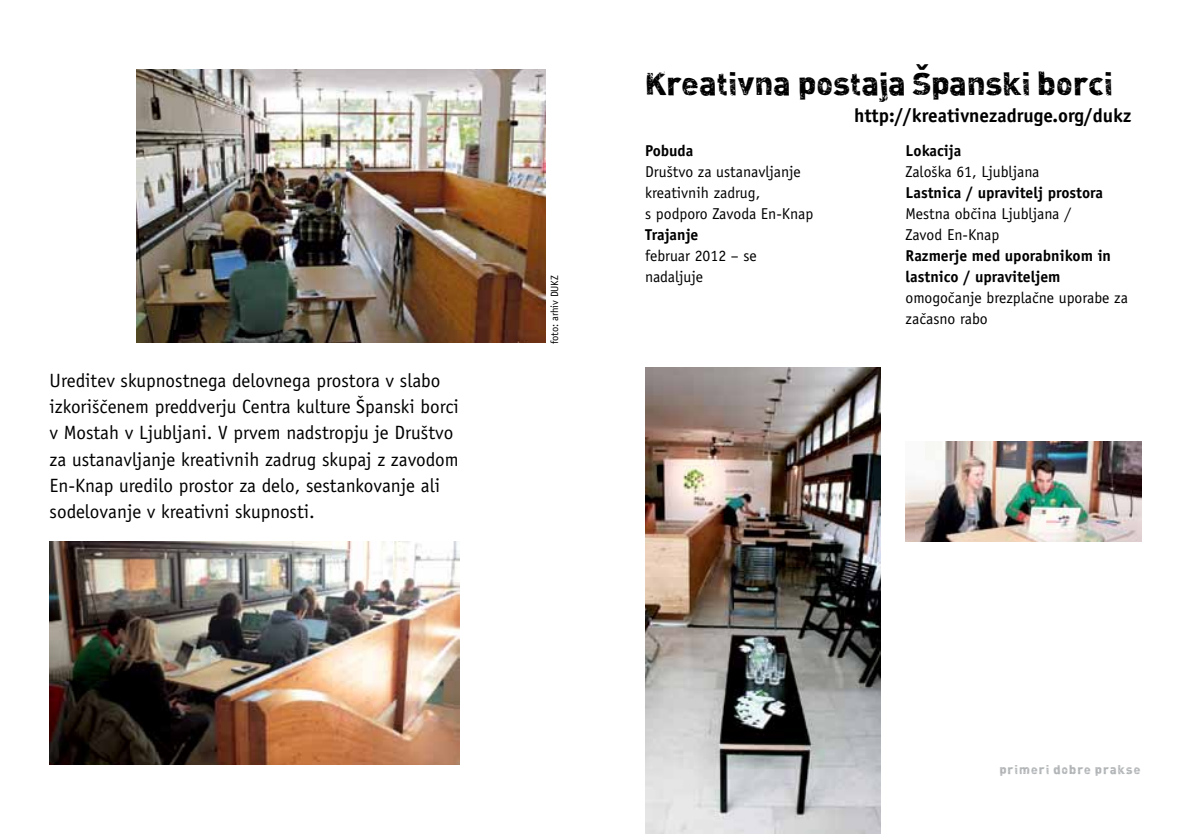
<style>
.page{position:relative;width:1191px;height:834px;background:#fff}
.page>*{position:absolute;margin:0;border:0;box-sizing:border-box;transform-origin:0 0}
.t1{font:31.5px "DI Nk";letter-spacing:.015em;color:#000}
.t2{font:19.25px/26.2px "Officina Sans";color:#000}
.t3{font:700 19.25px "Officina Sans";color:#000}
.t4{font:15.75px/21px "Officina Sans";color:#000}
.t5{font:700 15.75px/21px "Officina Sans";color:#000}
.t6{font:12.25px "DI Nk";letter-spacing:.095em;color:#b1b4b6}
.t7{font:10.5px "Officina Sans";letter-spacing:-.01em;color:#000}
</style>
<div class="page">
<img style="left:905px;top:441px;width:236px;height:100px">
<img style="left:136px;top:69px;width:410px;height:273px">
<img style="left:645px;top:367px;width:236px;height:466px">
<img style="left:50px;top:541px;width:409px;height:223px">
<p class="t2" style="left:50px;top:367px;width:411px">Ureditev skupnostnega delovnega prostora v slabo izkorišcˇenem preddverju Centra kulture Španski borci v Mostah v Ljubljani. V prvem nadstropju je Društvo za ustanavljanje kreativnih zadrug skupaj z zavodom En-Knap uredilo prostor za delo, sestankovanje ali sodelovanje v kreativni skupnosti.</p>
<p class="t7" style="left:548px;top:344px;width:70px;rotate:-90deg">foto: arhiv DUKZ</p>
<h1 class="t1" style="left:645px;top:63px;width:469px">Kreativna postaja Španski borci</h1>
<p class="t3" style="left:854px;top:103px;width:279px">http://kreativnezadruge.org/dukz</p>
<p class="t5" style="left:645px;top:140px;width:50px">Pobuda</p>
<p class="t4" style="left:645px;top:161px;width:170px">Društvo za ustanavljanje kreativnih zadrug,<br>s podporo Zavoda En-Knap</p>
<p class="t5" style="left:645px;top:224px;width:55px">Trajanje</p>
<p class="t4" style="left:645px;top:245px;width:113px">februar 2012 – se nadaljuje</p>
<p class="t5" style="left:905px;top:140px;width:57px">Lokacija</p>
<p class="t4" style="left:905px;top:161px;width:135px">Zaloška 61, Ljubljana</p>
<p class="t5" style="left:905px;top:182px;width:199px">Lastnica / upravitelj prostora</p>
<p class="t4" style="left:905px;top:203px;width:167px">Mestna obcˇina Ljubljana /<br>Zavod En-Knap</p>
<p class="t5" style="left:905px;top:245px;width:207px">Razmerje med uporabnikom in lastnico / upraviteljem</p>
<p class="t4" style="left:905px;top:287px;width:224px">omogocˇanje brezplacˇne uporabe za zacˇasno rabo</p>
<p class="t6" style="left:999px;top:762px;width:143px">primeri dobre prakse</p>
</div>
